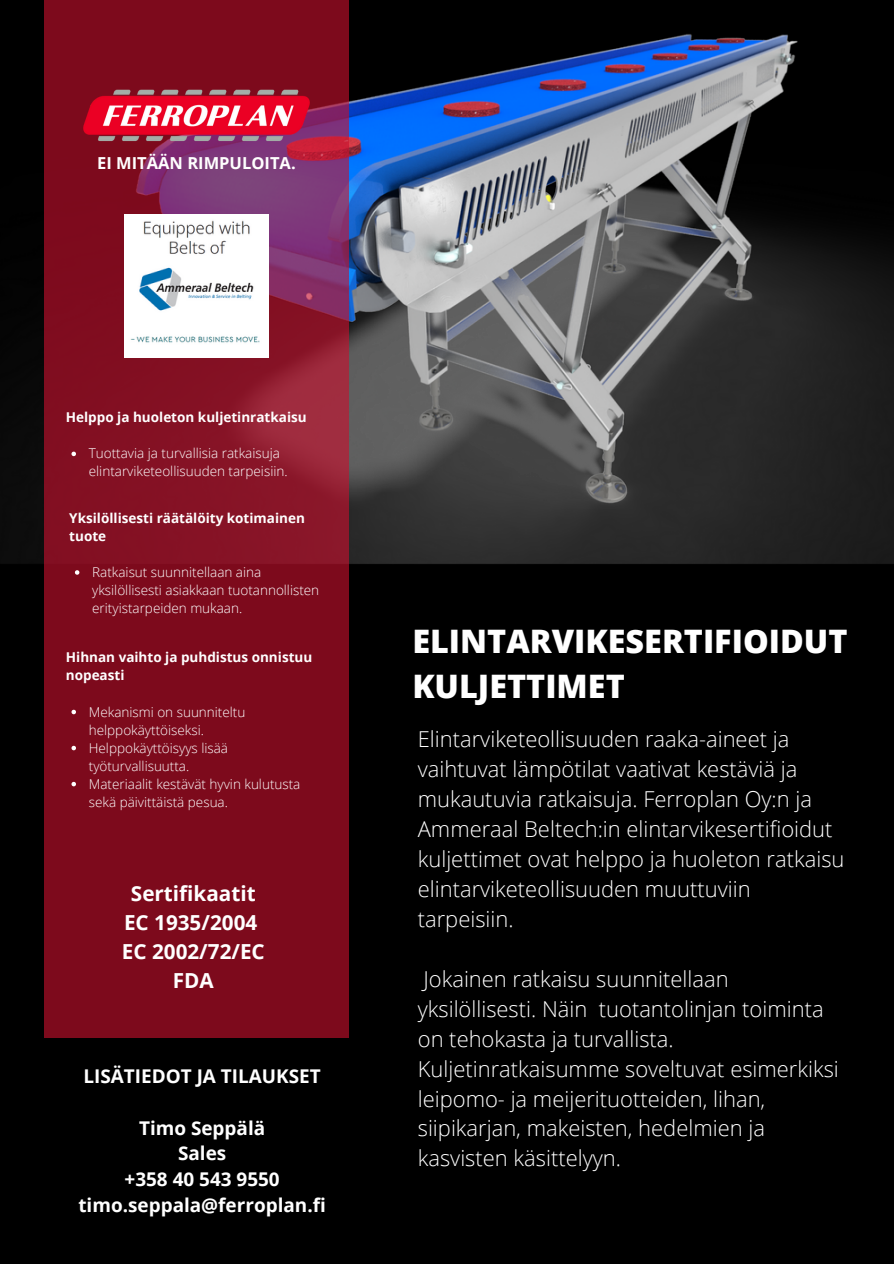
<style>
.page{position:relative;width:894px;height:1264px;background:#fff}
.page>*{position:absolute;margin:0;border:0;box-sizing:border-box;transform-origin:0 0}
.t1{font:800 32.4px/44.7px "Open Sans";color:#fff}
.t2{font:300 21.9px/29.8px "Open Sans";color:#fff}
.t3{font:700 20.7px "Open Sans";color:#fff}
.t4{font:700 18.9px "Open Sans";color:#fff}
.t5{font:700 16.5px "Open Sans";color:#fff}
.t6{font:300 13.5px/18px "Open Sans";color:#fff}
.t7{font:700 13.5px/18px "Open Sans";color:#fff}
</style>
<div class="page">
<div style="left:0;top:0;width:893px;height:1263px;background:#000"></div>
<img style="left:0;top:0;width:893px;height:569px">
<svg style="left:45px;top:0;width:304px;height:1038px;background:#801026"></svg>
<img style="left:82px;top:89px;width:229px;height:53px">
<img style="left:124px;top:214px;width:144px;height:143px">
<svg style="left:71px;top:451px;width:5px;height:5px"></svg>
<svg style="left:75px;top:570px;width:4px;height:4px"></svg>
<svg style="left:71px;top:709px;width:5px;height:5px"></svg>
<svg style="left:71px;top:745px;width:5px;height:5px"></svg>
<svg style="left:71px;top:781px;width:5px;height:5px"></svg>
<p class="t5" style="left:97px;top:151px;width:200px">EI MITÄÄN RIMPULOITA.</p>
<p class="t7" style="left:66px;top:408px;width:242px">Helppo ja huoleton kuljetinratkaisu</p>
<p class="t6" style="left:89px;top:444px;width:200px">Tuottavia ja turvallisia ratkaisuja elintarviketeollisuuden tarpeisiin.</p>
<p class="t7" style="left:69px;top:508px;width:237px">Yksilöllisesti räätälöity kotimainen tuote</p>
<p class="t6" style="left:92px;top:562px;width:228px">Ratkaisut suunnitellaan aina yksilöllisesti asiakkaan tuotannollisten erityistarpeiden mukaan.</p>
<p class="t7" style="left:66px;top:648px;width:248px">Hihnan vaihto ja puhdistus onnistuu nopeasti</p>
<p class="t6" style="left:89px;top:702px;width:158px">Mekanismi on suunniteltu helppokäyttöiseksi.</p>
<p class="t6" style="left:89px;top:738px;width:141px">Helppokäyttöisyys lisää työturvallisuutta.</p>
<p class="t6" style="left:89px;top:774px;width:213px">Materiaalit kestävät hyvin kulutusta sekä päivittäistä pesua.</p>
<p class="t3" style="left:131px;top:879px;width:126px">Sertifikaatit</p>
<p class="t3" style="left:124px;top:907px;width:135px">EC 1935/2004</p>
<p class="t3" style="left:122px;top:936px;width:144px">EC 2002/72/EC</p>
<p class="t3" style="left:173px;top:965px;width:42px">FDA</p>
<p class="t4" style="left:83px;top:1062px;width:239px">LISÄTIEDOT JA TILAUKSET</p>
<p class="t4" style="left:139px;top:1114px;width:128px">Timo Seppälä</p>
<p class="t4" style="left:178px;top:1140px;width:50px">Sales</p>
<p class="t4" style="left:124px;top:1166px;width:157px">+358 40 543 9550</p>
<p class="t4" style="left:78px;top:1192px;width:249px">timo.seppala@ferroplan.fi</p>
<p class="t1" style="left:412px;top:618px;width:436px">ELINTARVIKESERTIFIOIDUT<br>KULJETTIMET</p>
<p class="t2" style="left:417px;top:723px;width:428px">Elintarviketeollisuuden raaka-aineet ja vaihtuvat lämpötilat vaativat kestäviä ja mukautuvia ratkaisuja. Ferroplan Oy:n ja Ammeraal Beltech:in elintarvikesertifioidut kuljettimet ovat helppo ja huoleton ratkaisu elintarviketeollisuuden muuttuviin tarpeisiin.</p>
<p class="t2" style="left:417px;top:963px;width:407px">Jokainen ratkaisu suunnitellaan yksilöllisesti. Näin tuotantolinjan toiminta on tehokasta ja turvallista.</p>
<p class="t2" style="left:417px;top:1053px;width:422px">Kuljetinratkaisumme soveltuvat esimerkiksi leipomo- ja meijerituotteiden, lihan, siipikarjan, makeisten, hedelmien ja kasvisten käsittelyyn.</p>
</div>
